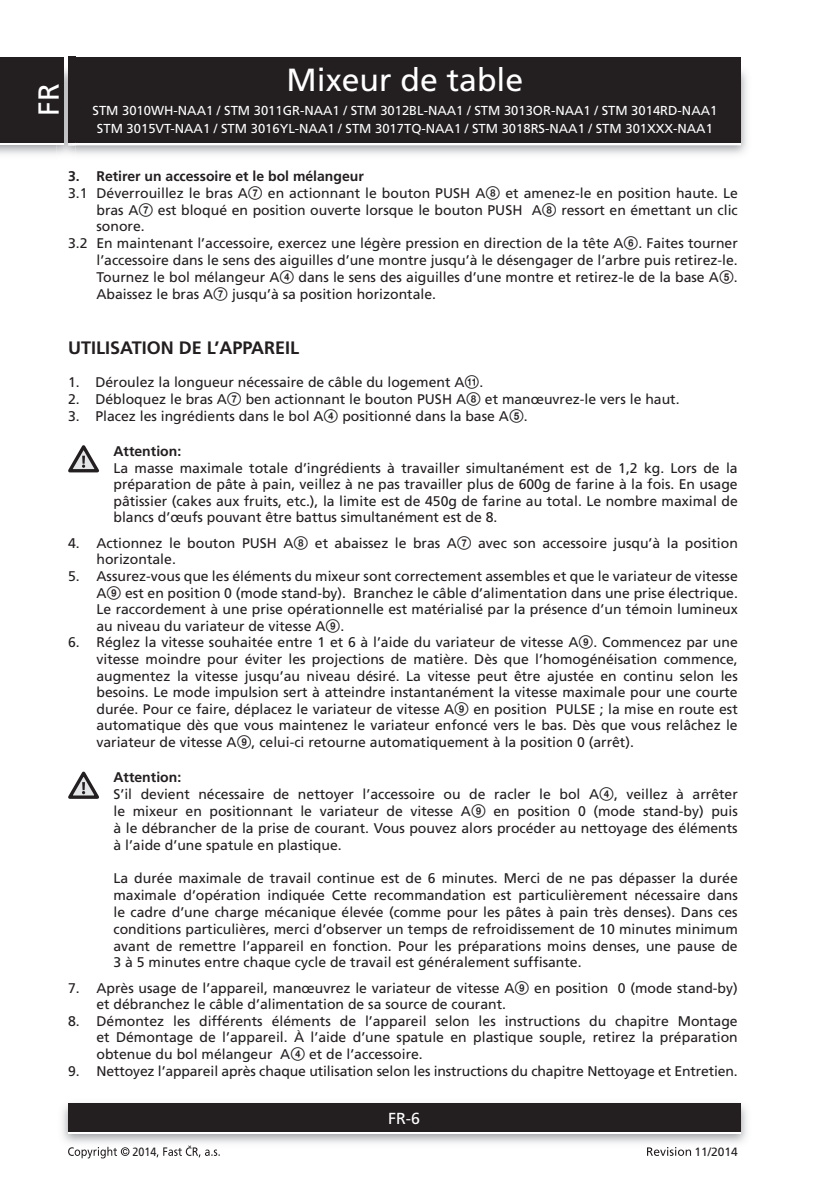
<style>
.page{position:relative;width:840px;height:1191px;background:#fff}
.page>*{position:absolute;margin:0;border:0;box-sizing:border-box;transform-origin:0 0}
.t1{font:32px "Frutiger CE";color:#fff}
.t2{font:29px "Frutiger CE";color:#fff}
.t3{font:700 18px "Frutiger CE";color:#231f20}
.t4{font:16px "Frutiger CE";color:#fff}
.t5{font:14px/16.6px "Frutiger CE";color:#231f20;text-align:justify}
.t6{font:700 14px "Frutiger CE";color:#231f20}
.t7{font:13px/18px "Frutiger CE";color:#fff;text-align:center}
.t8{font:12px "Frutiger CE";color:#231f20}
.t9{font:12px "Frutiger CE";color:#231f20;scale:.9 1}
.s1{font-family:"Zz 3"}
.s2{font-weight:700}
</style>
<div class="page">
<img style="left:0;top:63px;width:747px;height:91px">
<img style="left:740px;top:68px;width:1px;height:75px">
<div style="left:68px;top:59px;width:672px;height:86px;background:#fff"></div>
<div style="left:68px;top:57px;width:672px;height:86px;background:#231f20"></div>
<img style="left:62px;top:1103px;width:685px;height:40px">
<div style="left:68px;top:1106px;width:672px;height:28px;background:linear-gradient(to right,#fff,#fff)"></div>
<div style="left:68px;top:1103px;width:672px;height:28px;background:#231f20"></div>
<div style="left:0;top:59px;width:64px;height:86px;background:#fff"></div>
<div style="left:0;top:57px;width:64px;height:86px;background:#231f20"></div>
<svg style="left:68px;top:1146px;width:61px;height:12px"></svg>
<svg style="left:156px;top:1145px;width:64px;height:12px"></svg>
<svg style="left:647px;top:1147px;width:43px;height:8px"></svg>
<svg style="left:68px;top:445px;width:31px;height:28px"></svg>
<svg style="left:68px;top:771px;width:31px;height:28px"></svg>
<h2 class="t2" style="left:37px;top:116px;width:34px;rotate:-90deg">FR</h2>
<h1 class="t1" style="left:286px;top:67px;width:238px">Mixeur de table</h1>
<p class="t7" style="left:92px;top:102px;width:626px">STM 3010WH-NAA1 / STM 3011GR-NAA1 / STM 3012BL-NAA1 / STM 3013OR-NAA1 / STM 3014RD-NAA1<br>STM 3015VT-NAA1 / STM 3016YL-NAA1 / STM 3017TQ-NAA1 / STM 3018RS-NAA1 / STM 301XXX-NAA1</p>
<p class="t6" style="left:68px;top:169px;width:297px">3. Retirer un accessoire et le bol mélangeur</p>
<p class="t5" style="left:68px;top:186px;width:671px">3.1 Déverrouillez le bras A<span class="s1">7</span> en actionnant le bouton PUSH A<span class="s1">8</span> et amenez-le en position haute. Le</p>
<p class="t5" style="left:96px;top:203px;width:642px">bras A<span class="s1">7</span> est bloqué en position ouverte lorsque le bouton PUSH A<span class="s1">8</span> ressort en émettant un clic</p>
<p class="t5" style="left:96px;top:219px;width:50px">sonore.</p>
<p class="t5" style="left:68px;top:236px;width:670px">3.2 En maintenant l’accessoire, exercez une légère pression en direction de la tête A<span class="s1">6</span>. Faites tourner</p>
<p class="t5" style="left:96px;top:253px;width:642px">l’accessoire dans le sens des aiguilles d’une montre jusqu’à le désengager de l’arbre puis retirez-le.</p>
<p class="t5" style="left:96px;top:270px;width:642px">Tournez le bol mélangeur A<span class="s1">4</span> dans le sens des aiguilles d’une montre et retirez-le de la base A<span class="s1">5</span>.</p>
<p class="t5" style="left:96px;top:287px;width:341px">Abaissez le bras A<span class="s1">7</span> jusqu’à sa position horizontale.</p>
<p class="t3" style="left:68px;top:338px;width:232px">UTILISATION DE L’APPAREIL</p>
<p class="t5" style="left:68px;top:375px;width:416px">1. Déroulez la longueur nécessaire de câble du logement A<span class="s1">qa</span>.</p>
<p class="t5" style="left:68px;top:392px;width:612px">2. Débloquez le bras A<span class="s1">7</span> ben actionnant le bouton PUSH A<span class="s1">8</span> et manœuvrez-le vers le haut.</p>
<p class="t5" style="left:68px;top:408px;width:461px">3. Placez les ingrédients dans le bol A<span class="s1">4</span> positionné dans la base A<span class="s1">5</span>.</p>
<p class="t6" style="left:113px;top:444px;width:69px">Attention:</p>
<p class="t5" style="left:113px;top:460px;width:625px">La masse maximale totale d’ingrédients à travailler simultanément est de 1,2 kg. Lors de la préparation de pâte à pain, veillez à ne pas travailler plus de 600g de farine à la fois. En usage pâtissier (cakes aux fruits, etc.), la limite est de 450g de farine au total. Le nombre maximal de blancs d’œufs pouvant être battus simultanément est de 8.</p>
<p class="t5" style="left:96px;top:535px;width:642px;text-indent:-28px">4. Actionnez le bouton PUSH A<span class="s1">8</span> et abaissez le bras A<span class="s1">7</span> avec son accessoire jusqu’à la position horizontale.</p>
<p class="t5" style="left:96px;top:569px;width:642px;text-indent:-28px">5. Assurez-vous que les éléments du mixeur sont correctement assembles et que le variateur de vitesse A<span class="s1">9</span> est en position 0 (mode stand-by). Branchez le câble d’alimentation dans une prise électrique.<br>Le raccordement à une prise opérationnelle est matérialisé par la présence d’un témoin lumineux au niveau du variateur de vitesse A<span class="s1">9</span>.</p>
<p class="t5" style="left:96px;top:635px;width:642px;text-indent:-28px">6. Réglez la vitesse souhaitée entre 1 et 6 à l’aide du variateur de vitesse A<span class="s1">9</span>. Commencez par une vitesse moindre pour éviter les projections de matière. Dès que l’homogénéisation commence, augmentez la vitesse jusqu’au niveau désiré. La vitesse peut être ajustée en continu selon les besoins. Le mode impulsion sert à atteindre instantanément la vitesse maximale pour une courte durée. Pour ce faire, déplacez le variateur de vitesse A<span class="s1">9</span> en position PULSE ; la mise en route est automatique dès que vous maintenez le variateur enfoncé vers le bas. Dès que vous relâchez le variateur de vitesse A<span class="s1">9</span>, celui-ci retourne automatiquement à la position 0 (arrêt).</p>
<p class="t5" style="left:113px;top:770px;width:625px;text-align:left"><span class="s2">Attention:<br></span>S’il devient nécessaire de nettoyer l’accessoire ou de racler le bol A<span class="s1">4</span>, veillez à arrêter le mixeur en positionnant le variateur de vitesse A<span class="s1">9</span> en position 0 (mode stand-by) puis à le débrancher de la prise de courant. Vous pouvez alors procéder au nettoyage des éléments à l’aide d’une spatule en plastique.</p>
<p class="t5" style="left:113px;top:871px;width:625px">La durée maximale de travail continue est de 6 minutes. Merci de ne pas dépasser la durée maximale d’opération indiquée Cette recommandation est particulièrement nécessaire dans le cadre d’une charge mécanique élevée (comme pour les pâtes à pain très denses). Dans ces conditions particulières, merci d’observer un temps de refroidissement de 10 minutes minimum avant de remettre l’appareil en fonction. Pour les préparations moins denses, une pause de 3 à 5 minutes entre chaque cycle de travail est généralement suffisante.</p>
<p class="t5" style="left:96px;top:980px;width:642px;text-indent:-28px">7. Après usage de l’appareil, manœuvrez le variateur de vitesse A<span class="s1">9</span> en position 0 (mode stand-by) et débranchez le câble d’alimentation de sa source de courant.</p>
<p class="t5" style="left:96px;top:1013px;width:642px;text-indent:-28px">8. Démontez les différents éléments de l’appareil selon les instructions du chapitre Montage et Démontage de l’appareil. À l’aide d’une spatule en plastique souple, retirez la préparation obtenue du bol mélangeur A<span class="s1">4</span> et de l’accessoire.</p>
<p class="t5" style="left:68px;top:1063px;width:671px">9. Nettoyez l’appareil après chaque utilisation selon les instructions du chapitre Nettoyage et Entretien.</p>
<p class="t4" style="left:388px;top:1111px;width:33px">FR-6</p>
<p class="t9" style="left:132px;top:1146px;width:28px">2014</p>
<p class="t8" style="left:694px;top:1146px;width:45px">11/2014</p>
</div>
